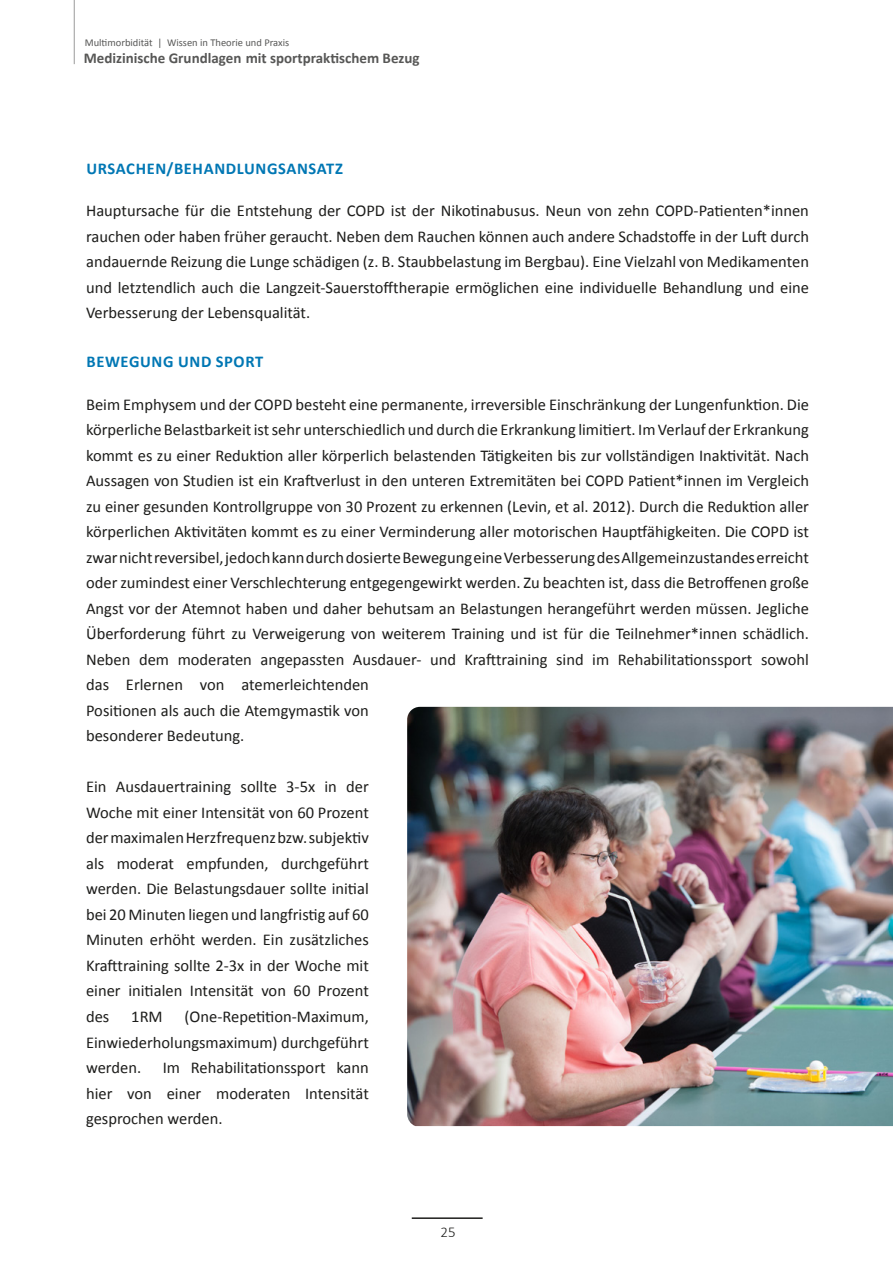
<style>
.page{position:relative;width:893px;height:1263px;background:#fff}
.page>*{position:absolute;margin:0;border:0;box-sizing:border-box;transform-origin:0 0}
.P__Base__--2{font:16.5px/25.5px "Calibri";color:#1d1d1b;text-align:justify}
.t1{font:700 16.5px "Calibri";letter-spacing:.04em;color:#0077b4}
.t2{font:700 15px "Calibri";color:#575756}
.t3{font:300 15px "Calibri";color:#1d1d1b}
.t4{font:10.5px "Calibri";color:#575756}
</style>
<div class="page">
<hr style="left:74px;top:0;width:1px;height:64px;background:#1d1d1b">
<hr style="left:412px;top:1217px;width:71px;height:2px;background:#1d1d1b">
<img style="left:407px;top:707px;width:486px;height:419px">
<p class="t4" style="left:85px;top:36px;width:206px">Multimorbidität | Wissen in Theorie und Praxis</p>
<p class="t2" style="left:84px;top:49px;width:337px">Medizinische Grundlagen mit sportpraktischem Bezug</p>
<h4 class="t1" style="left:86px;top:158px;width:258px">URSACHEN/BEHANDLUNGSANSATZ</h4>
<p class="P__Base__--2" style="left:86px;top:197px;width:724px">Hauptursache für die Entstehung der COPD ist der Nikotinabusus. Neun von zehn COPD-Patienten*innen rauchen oder haben früher geraucht. Neben dem Rauchen können auch andere Schadstoffe in der Luft durch andauernde Reizung die Lunge schädigen (z. B. Staubbelastung im Bergbau). Eine Vielzahl von Medikamenten und letztendlich auch die Langzeit-Sauerstofftherapie ermöglichen eine individuelle Behandlung und eine Verbesserung der Lebensqualität.</p>
<h4 class="t1" style="left:86px;top:352px;width:178px">BEWEGUNG UND SPORT</h4>
<p class="P__Base__--2" style="left:86px;top:391px;width:724px;text-align:left">Beim Emphysem und der COPD besteht eine permanente, irreversible Einschränkung der Lungenfunktion. Die körperliche Belastbarkeit ist sehr unterschiedlich und durch die Erkrankung limitiert. Im Verlauf der Erkrankung kommt es zu einer Reduktion aller körperlich belastenden Tätigkeiten bis zur vollständigen Inaktivität. Nach Aussagen von Studien ist ein Kraftverlust in den unteren Extremitäten bei COPD Patient*innen im Vergleich zu einer gesunden Kontrollgruppe von 30 Prozent zu erkennen (Levin, et al. 2012). Durch die Reduktion aller körperlichen Aktivitäten kommt es zu einer Verminderung aller motorischen Hauptfähigkeiten. Die COPD ist zwar nicht reversibel, jedoch kann durch dosierte Bewegung eine Verbesserung des Allgemeinzustandes erreicht oder zumindest einer Verschlechterung entgegengewirkt werden. Zu beachten ist, dass die Betroffenen große Angst vor der Atemnot haben und daher behutsam an Belastungen herangeführt werden müssen. Jegliche Überforderung führt zu Verweigerung von weiterem Training und ist für die Teilnehmer*innen schädlich.<br>Neben dem moderaten angepassten Ausdauer- und Krafttraining sind im Rehabilitationssport sowohl das Erlernen von atemerleichtenden<br>Positionen als auch die Atemgymastik von<br>besonderer Bedeutung.</p>
<p class="P__Base__--2" style="left:86px;top:773px;width:284px">Ein Ausdauertraining sollte 3-5x in der Woche mit einer Intensität von 60 Prozent der maximalen Herzfrequenz bzw. subjektiv als moderat empfunden, durchgeführt werden. Die Belastungsdauer sollte initial bei 20 Minuten liegen und langfristig auf 60<br>Minuten erhöht werden. Ein zusätzliches Krafttraining sollte 2-3x in der Woche mit einer initialen Intensität von 60 Prozent des</p>
<p class="P__Base__--2" style="left:86px;top:1003px;width:284px;text-indent:98px">(One-Repetition-Maximum, Einwiederholungsmaximum) durchgeführt werden.</p>
<p class="P__Base__--2" style="left:131px;top:1003px;width:33px">1RM</p>
<p class="P__Base__--2" style="left:86px;top:1054px;width:284px;text-indent:77px">Im Rehabilitationssport kann hier von einer moderaten Intensität gesprochen werden.</p>
<p class="t3" style="left:441px;top:1223px;width:17px">25</p>
</div>
